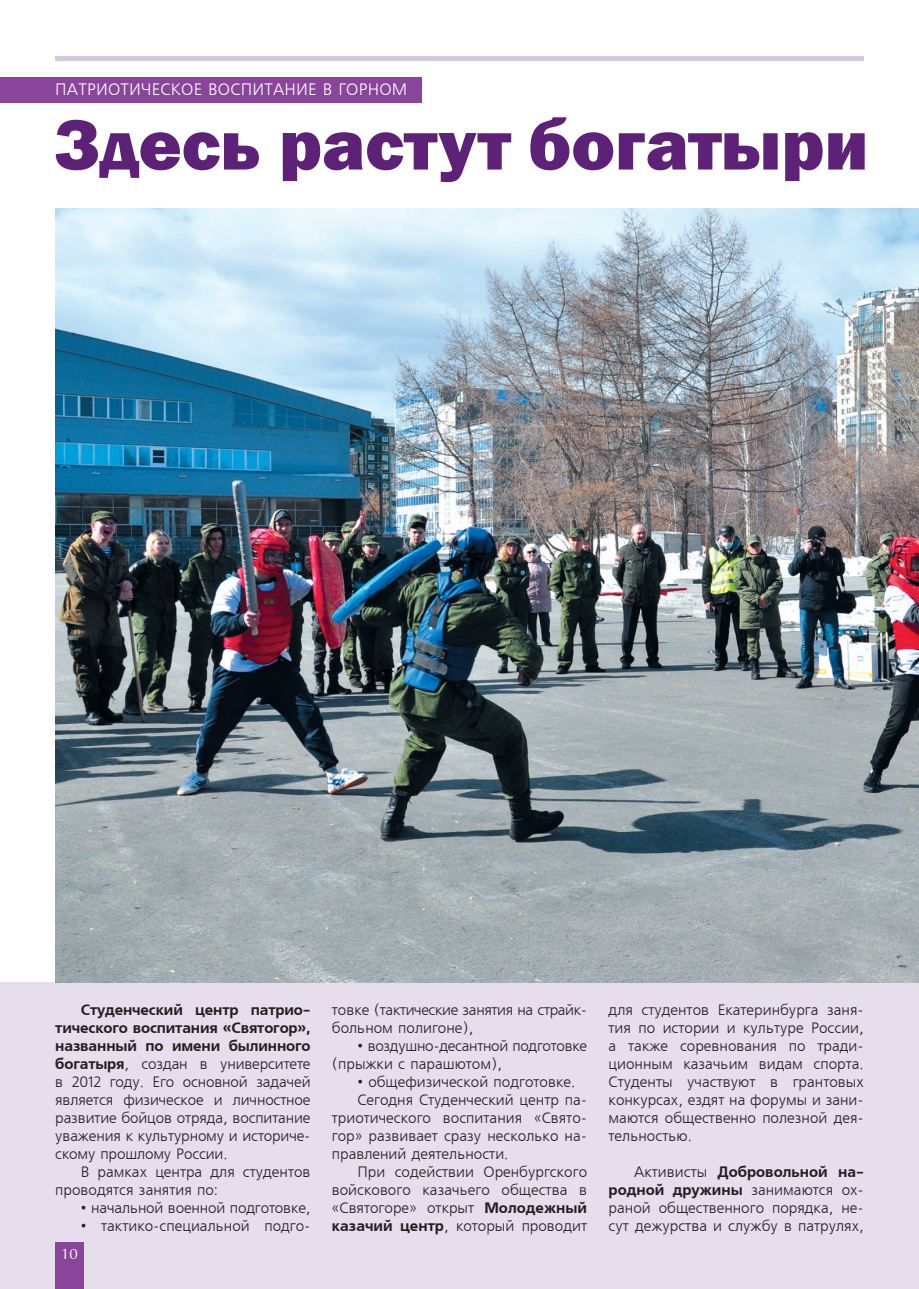
<style>
.page{position:relative;width:919px;height:1289px;background:#fff}
.page>*{position:absolute;margin:0;border:0;box-sizing:border-box;transform-origin:0 0}
.t1{font:800 73.5px "Franklin Gothic";color:#5d2278}
.t2{font:16.5px "Free Set CTT";letter-spacing:.01em;color:#fff}
.t3{font:15px/18px "Free Set CTT";color:#231f20;text-align:justify}
.t4{font:15px/18px "AXP Free Set C Bold";letter-spacing:-.01em;color:#231f20;text-align:justify}
.t5{font:15px/18px "Free Set CTT";letter-spacing:-.025em;color:#231f20}
.t6{font:15px/18px "Free Set CTT";letter-spacing:-.02em;color:#231f20}
.t7{font:15px "AG Opus";color:#fff}
.s1{font-family:"AXP Free Set C Bold"}
.s2{font-family:"Free Set CTT"}
</style>
<div class="page">
<hr style="left:55px;top:56px;width:808px;height:4px;background:#d5c9e2">
<div style="left:0;top:982px;width:918px;height:306px;background:#e6dded"></div>
<img style="left:55px;top:208px;width:863px;height:774px">
<div style="left:0;top:78px;width:421px;height:25px;background:#88459a"></div>
<div style="left:55px;top:1242px;width:28px;height:46px;background:#88459a"></div>
<p class="t2" style="left:55px;top:81px;width:353px">ПАТРИОТИЧЕСКОЕ ВОСПИТАНИЕ В ГОРНОМ</p>
<h1 class="t1" style="left:55px;top:97px;width:815px">Здесь растут богатыри</h1>
<p class="t4" style="left:55px;top:1000px;width:257px;text-indent:26px">Студенческий центр патрио&shy;тического воспитания «Святогор», названный по имени былинного</p>
<p class="t3" style="left:55px;top:1055px;width:257px"><span class="s1">богатыря</span>, создан в университете в 2012 году. Его основной задачей является физическое и личностное развитие бойцов отряда, воспитание уважения к культурному и историче&shy;скому прошлому России.</p>
<p class="t3" style="left:55px;top:1163px;width:257px;text-indent:26px">В рамках центра для студентов проводятся занятия по:</p>
<p class="t3" style="left:81px;top:1199px;width:231px">• начальной военной подготовке,</p>
<p class="t3" style="left:81px;top:1217px;width:231px">• тактико-специальной подго-</p>
<p class="t7" style="left:61px;top:1246px;width:18px">10</p>
<p class="t5" style="left:332px;top:1001px;width:257px">товке (тактические занятия на страйк&shy;больном полигоне),</p>
<p class="t6" style="left:332px;top:1037px;width:257px;text-indent:26px">• воздушно-десантной подготовке (прыжки с парашютом),</p>
<p class="t3" style="left:357px;top:1073px;width:219px">• общефизической подготовке.</p>
<p class="t3" style="left:357px;top:1091px;width:231px">Сегодня Студенческий центр па-</p>
<p class="t3" style="left:332px;top:1109px;width:257px">триотического воспитания «Свято-</p>
<p class="t3" style="left:332px;top:1127px;width:257px">гор» развивает сразу несколько на-</p>
<p class="t3" style="left:332px;top:1145px;width:178px">правлений деятельности.</p>
<p class="t3" style="left:357px;top:1163px;width:231px">При содействии Оренбургского</p>
<p class="t3" style="left:332px;top:1181px;width:257px">войскового казачьего общества в</p>
<p class="t3" style="left:332px;top:1199px;width:257px">«Святогоре» открыт <span class="s1">Молодежный</span></p>
<p class="t3" style="left:332px;top:1217px;width:257px"><span class="s1">казачий центр</span>, который проводит</p>
<p class="t3" style="left:608px;top:1001px;width:257px">для студентов Екатеринбурга заня&shy;тия по истории и культуре России, а также соревнования по тради&shy;ционным казачьим видам спорта.<br>Студенты участвуют в грантовых конкурсах, ездят на форумы и зани&shy;маются общественно полезной дея&shy;тельностью.</p>
<p class="t4" style="left:608px;top:1163px;width:257px;text-align:right"><span class="s2">Активисты</span> Добровольной на&shy;родной дружины <span class="s2">занимаются ох-</span></p>
<p class="t3" style="left:608px;top:1199px;width:257px">раной общественного порядка, не&shy;сут дежурства и службу в патрулях,</p>
</div>
